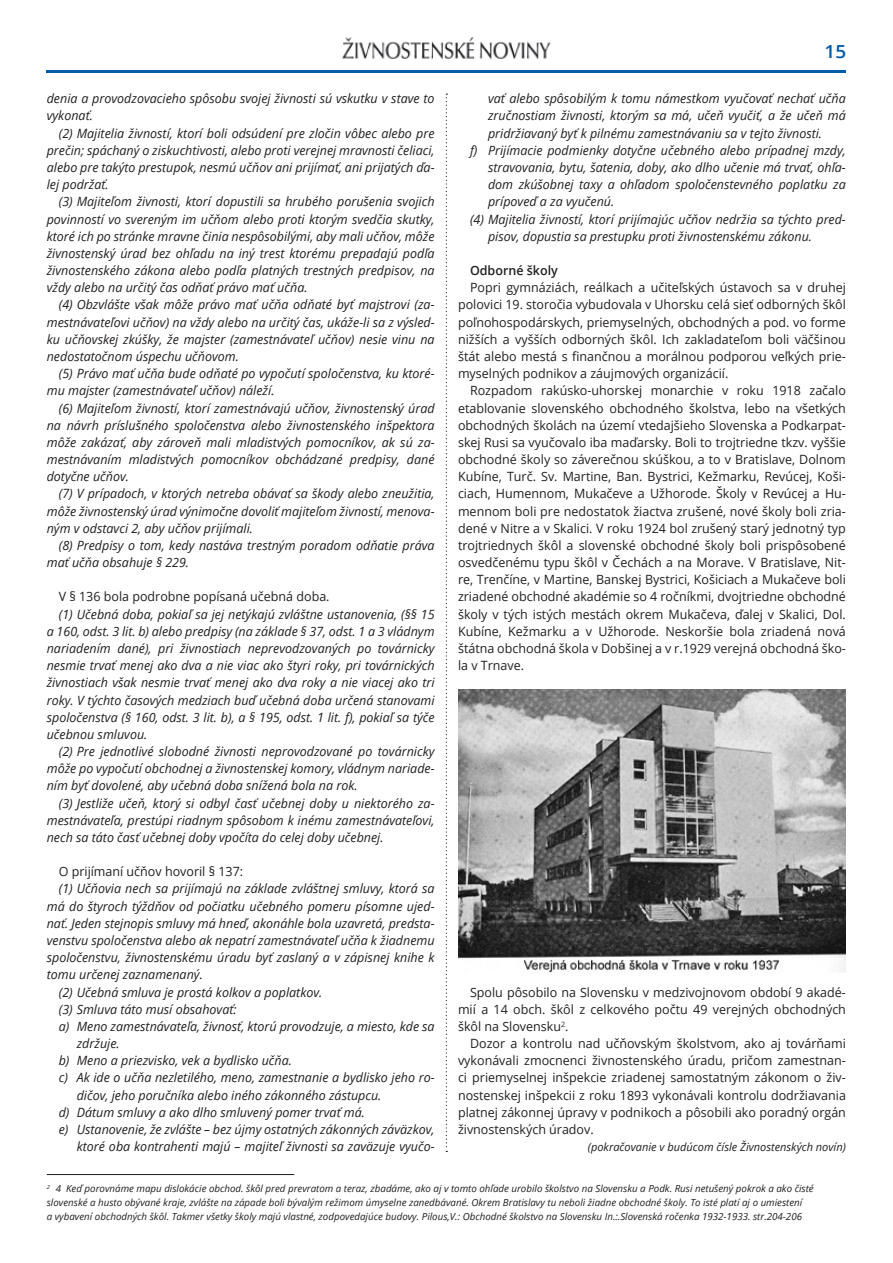
<style>
.page{position:relative;width:893px;height:1263px;background:#fff}
.page>*{position:absolute;margin:0;border:0;box-sizing:border-box;transform-origin:0 0}
.t1{font:600 18px "Open Sans";color:#015aaa;scale:1.05 1}
.t2{font:italic 12.75px/17.2px "Open Sans";color:#231f20;text-align:justify}
.t3{font:12.75px/17.2px "Open Sans";color:#231f20;text-align:justify}
.t4{font:600 12.75px "Open Sans";color:#231f20}
.t5{font:italic 11.25px "Open Sans";color:#231f20}
.t6{font:italic 9.75px/14.2px "Open Sans";color:#231f20}
</style>
<div class="page">
<hr style="left:47px;top:70px;width:799px;height:3px;background:#015aaa">
<img style="left:342px;top:37px;width:209px;height:22px">
<svg style="left:446px;top:94px;width:1px;height:1058px"></svg>
<img style="left:458px;top:690px;width:388px;height:282px">
<hr style="left:47px;top:1174px;width:247px;height:1px;background:#231f20">
<h1 class="t1" style="left:825px;top:39px;width:22px">15</h1>
<p class="t2" style="left:47px;top:90px;width:389px">denia a provodzovacieho spôsobu svojej živnosti sú vskutku v stave to vykonať.</p>
<p class="t2" style="left:47px;top:124px;width:389px;text-indent:12px">(2) Majitelia živností, ktorí boli odsúdení pre zločin vôbec alebo pre prečin; spáchaný o ziskuchtivosti, alebo proti verejnej mravnosti čeliaci, alebo pre takýto prestupok, nesmú učňov ani prijímať, ani prijatých ďa&shy;lej podržať.</p>
<p class="t2" style="left:47px;top:193px;width:389px;text-indent:12px">(3) Majiteľom živnosti, ktorí dopustili sa hrubého porušenia svojich povinností vo svereným im učňom alebo proti ktorým svedčia skutky, ktoré ich po stránke mravne činia nespôsobilými, aby mali učňov, môže živnostenský úrad bez ohľadu na iný trest ktorému prepadajú podľa živnostenského zákona alebo podľa platných trestných predpisov, na vždy alebo na určitý čas odňať právo mať učňa.</p>
<p class="t2" style="left:47px;top:296px;width:389px;text-indent:12px">(4) Obzvlášte však môže právo mať učňa odňaté byť majstrovi (za&shy;mestnávateľovi učňov) na vždy alebo na určitý čas, ukáže-li sa z výsled&shy;ku učňovskej zkúšky, že majster (zamestnávateľ učňov) nesie vinu na nedostatočnom úspechu učňovom.</p>
<p class="t2" style="left:47px;top:365px;width:389px;text-indent:12px">(5) Právo mať učňa bude odňaté po vypočutí spoločenstva, ku ktoré&shy;mu majster (zamestnávateľ učňov) náleží.</p>
<p class="t2" style="left:47px;top:399px;width:389px;text-indent:12px">(6) Majiteľom živností, ktorí zamestnávajú učňov, živnostenský úrad na návrh príslušného spoločenstva alebo živnostenského inšpektora môže zakázať, aby zároveň mali mladistvých pomocníkov, ak sú za&shy;mestnávaním mladistvých pomocníkov obchádzané predpisy, dané dotyčne učňov.</p>
<p class="t2" style="left:47px;top:485px;width:389px;text-indent:12px">(7) V prípadoch, v ktorých netreba obávať sa škody alebo zneužitia, môže živnostenský úrad výnimočne dovoliť majiteľom živností, menova&shy;ným v odstavci 2, aby učňov prijímali.</p>
<p class="t2" style="left:47px;top:536px;width:389px;text-indent:12px">(8) Predpisy o tom, kedy nastáva trestným poradom odňatie práva mať učňa obsahuje § 229.</p>
<p class="t3" style="left:59px;top:588px;width:272px">V § 136 bola podrobne popísaná učebná doba.</p>
<p class="t2" style="left:47px;top:605px;width:389px;text-indent:12px">(1) Učebná doba, pokiaľ sa jej netýkajú zvláštne ustanovenia, (§§ 15 a 160, odst. 3 lit. b) alebo predpisy (na základe § 37, odst. 1 a 3 vládnym nariadením dané), pri živnostiach neprevodzovaných po továrnicky nesmie trvať menej ako dva a nie viac ako štyri roky, pri továrnických živnostiach však nesmie trvať menej ako dva roky a nie viacej ako tri roky. V týchto časových medziach buď učebná doba určená stanovami spoločenstva (§ 160, odst. 3 lit. b), a § 195, odst. 1 lit. f), pokiaľ sa týče učebnou smluvou.</p>
<p class="t2" style="left:47px;top:742px;width:389px;text-indent:12px">(2) Pre jednotlivé slobodné živnosti neprovodzované po továrnicky môže po vypočutí obchodnej a živnostenskej komory, vládnym nariade&shy;ním byť dovolené, aby učebná doba snížená bola na rok.</p>
<p class="t2" style="left:47px;top:794px;width:389px;text-indent:12px">(3) Jestliže učeň, ktorý si odbyl časť učebnej doby u niektorého za&shy;mestnávateľa, prestúpi riadnym spôsobom k inému zamestnávateľovi, nech sa táto časť učebnej doby vpočíta do celej doby učebnej.</p>
<p class="t3" style="left:59px;top:863px;width:186px">O prijímaní učňov hovoril § 137:</p>
<p class="t2" style="left:59px;top:880px;width:377px">(1) Učňovia nech sa prijímajú na základe zvláštnej smluvy, ktorá sa</p>
<p class="t2" style="left:47px;top:897px;width:389px">má do štyroch týždňov od počiatku učebného pomeru písomne ujed-</p>
<p class="t2" style="left:47px;top:914px;width:389px">nať. Jeden stejnopis smluvy má hneď, akonáhle bola uzavretá, predsta-</p>
<p class="t2" style="left:47px;top:931px;width:389px">venstvu spoločenstva alebo ak nepatrí zamestnávateľ učňa k žiadnemu</p>
<p class="t2" style="left:47px;top:948px;width:389px">spoločenstvu, živnostenskému úradu byť zaslaný a v zápisnej knihe k</p>
<p class="t2" style="left:47px;top:966px;width:158px">tomu určenej zaznamenaný.</p>
<p class="t2" style="left:59px;top:983px;width:265px">(2) Učebná smluva je prostá kolkov a poplatkov.</p>
<p class="t2" style="left:59px;top:1000px;width:179px">(3) Smluva táto musí obsahovať:</p>
<p class="t2" style="left:59px;top:1017px;width:377px">a) Meno zamestnávateľa, živnosť, ktorú provodzuje, a miesto, kde sa</p>
<p class="t2" style="left:77px;top:1034px;width:44px">zdržuje.</p>
<p class="t2" style="left:59px;top:1052px;width:235px">b) Meno a priezvisko, vek a bydlisko učňa.</p>
<p class="t2" style="left:59px;top:1069px;width:377px">c) Ak ide o učňa nezletilého, meno, zamestnanie a bydlisko jeho ro-</p>
<p class="t2" style="left:77px;top:1086px;width:306px">dičov, jeho poručníka alebo iného zákonného zástupcu.</p>
<p class="t2" style="left:59px;top:1103px;width:308px">d) Dátum smluvy a ako dlho smluvený pomer trvať má.</p>
<p class="t2" style="left:59px;top:1120px;width:377px">e) Ustanovenie, že zvlášte – bez újmy ostatných zákonných záväzkov,</p>
<p class="t2" style="left:77px;top:1137px;width:359px">ktoré oba kontrahenti majú – majiteľ živnosti sa zaväzuje vyučo-</p>
<p class="t2" style="left:488px;top:90px;width:359px">vať alebo spôsobilým k tomu námestkom vyučovať nechať učňa</p>
<p class="t2" style="left:488px;top:107px;width:359px">zručnostiam živnosti, ktorým sa má, učeň vyučiť, a že učeň má</p>
<p class="t2" style="left:488px;top:124px;width:336px">pridržiavaný byť k pilnému zamestnávaniu sa v tejto živnosti.</p>
<p class="t2" style="left:470px;top:141px;width:377px">f) Prijímacie podmienky dotyčne učebného alebo prípadnej mzdy,</p>
<p class="t2" style="left:488px;top:158px;width:359px">stravovania, bytu, šatenia, doby, ako dlho učenie má trvať, ohľa-</p>
<p class="t2" style="left:488px;top:176px;width:359px">dom zkúšobnej taxy a ohľadom spoločenstevného poplatku za</p>
<p class="t2" style="left:488px;top:193px;width:128px">prípoveď a za vyučenú.</p>
<p class="t2" style="left:470px;top:210px;width:377px">(4) Majitelia živností, ktorí prijímajúc učňov nedržia sa týchto pred-</p>
<p class="t2" style="left:488px;top:227px;width:325px">pisov, dopustia sa prestupku proti živnostenskému zákonu.</p>
<p class="t4" style="left:470px;top:262px;width:89px">Odborné školy</p>
<p class="t3" style="left:458px;top:279px;width:390px;text-indent:12px">Popri gymnáziách, reálkach a učiteľských ústavoch sa v druhej polovici 19. storočia vybudovala v Uhorsku celá sieť odborných škôl poľnohospodárskych, priemyselných, obchodných a pod. vo forme nižších a vyšších odborných škôl. Ich zakladateľom boli väčšinou štát alebo mestá s finančnou a morálnou podporou veľkých prie&shy;myselných podnikov a záujmových organizácií.</p>
<p class="t3" style="left:458px;top:382px;width:389px;text-indent:12px">Rozpadom rakúsko-uhorskej monarchie v roku 1918 začalo etablovanie slovenského obchodného školstva, lebo na všetkých obchodných školách na území vtedajšieho Slovenska a Podkarpat&shy;skej Rusi sa vyučovalo iba maďarsky. Boli to trojtriedne tkzv. vyššie obchodné školy so záverečnou skúškou, a to v Bratislave, Dolnom Kubíne, Turč. Sv. M artine, Ban. Bystrici, Kežmarku, Revúcej, Koši&shy;ciach, Humennom, M ukačeve a Užhorode. Školy v Revúcej a Hu&shy;mennom boli pre nedostatok žiactva zrušené, nové školy boli zria&shy;dené v N itre a v Skalici. V roku 1924 bol zrušený starý jednotný typ trojtriednych škôl a slovenské obchodné školy boli prispôsobené osvedčenému typu škôl v Čechách a na M orave. V Bratislave, N it&shy;re, Trenčíne, v M artine, Banskej Bystrici, Košiciach a M ukačeve boli zriadené obchodné akadémie so 4 ročníkmi, dvojtriedne obchodné školy v tých istých mestách okrem M ukačeva, ďalej v Skalici, Dol.<br>Kubíne, Kežmarku a v Užhorode. Neskoršie bola zriadená nová štátna obchodná škola v Dobšinej a v r.1929 verejná obchodná ško&shy;la v Trnave.</p>
<p class="t3" style="left:458px;top:983px;width:389px;text-indent:12px">Spolu pôsobilo na Slovensku v medzivojnovom období 9 akadé&shy;mií a 14 obch. škôl z celkového počtu 49 verejných obchodných škôl na Slovensku<sup>2</sup>.</p>
<p class="t3" style="left:458px;top:1034px;width:389px;text-indent:12px">Dozor a kontrolu nad učňovským školstvom, ako aj továrňami vykonávali zmocnenci živnostenského úradu, pričom zamestnan&shy;ci priemyselnej inšpekcie zriadenej samostatným zákonom o živ&shy;nostenskej inšpekcii z roku 1893 vykonávali kontrolu dodržiavania platnej zákonnej úpravy v podnikoch a pôsobili ako poradný orgán živnostenských úradov.</p>
<p class="t5" style="left:588px;top:1139px;width:259px">(pokračovanie v budúcom čísle Živnostenských novín)</p>
<p class="t6" style="left:47px;top:1181px;width:768px"><sup>2</sup> 4 Keď porovnáme mapu dislokácie obchod. škôl pred prevratom a teraz, zbadáme, ako aj v tomto ohľade urobilo školstvo na Slovensku a Podk. Rusi netušený pokrok a ako čisté slovenské a husto obývané kraje, zvlášte na západe boli bývalým režimom úmyselne zanedbávané. Okrem Bratislavy tu neboli žiadne obchodné školy. To isté platí aj o umiestení<br>a vybavení obchodných škôl. Takmer všetky školy majú vlastné, zodpovedajúce budovy. Pilous,V.: Obchodné školstvo na Slovensku In.:.Slovenská ročenka 1932-1933. str.204-206</p>
</div>
